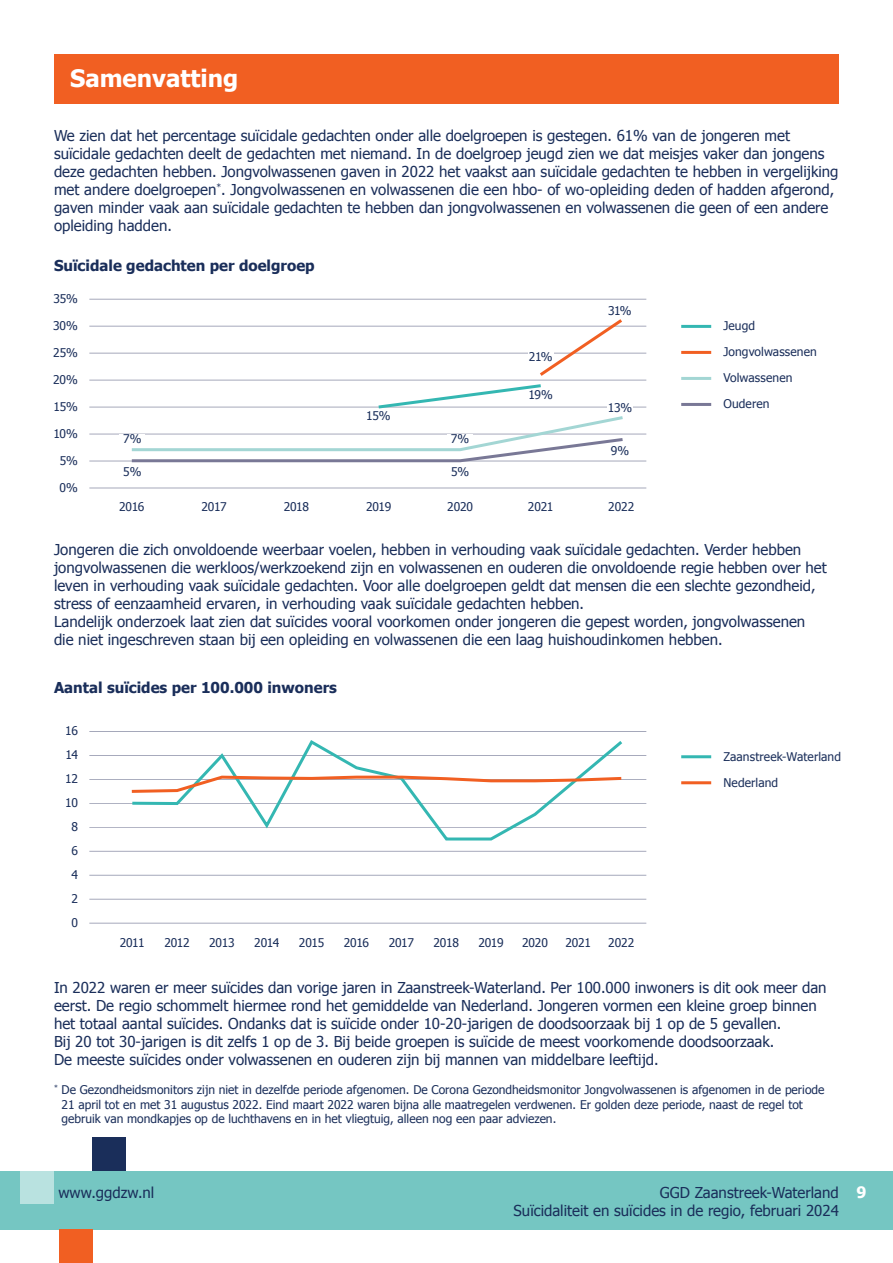
<style>
.page{position:relative;width:893px;height:1263px;background:#fff}
.page>*{position:absolute;margin:0;border:0;box-sizing:border-box;transform-origin:0 0}
.t1{font:700 24px "Tahoma";color:#fff}
.t2{font:700 15.75px "Tahoma";color:#fff}
.t3{font:15px/18px "Tahoma";color:#1a2e5a}
.t4{font:700 15px "Tahoma";color:#1a2e5a}
.t5{font:12px/14.4px "Tahoma";color:#1a2e5a}
</style>
<div class="page">
<div style="left:54px;top:54px;width:785px;height:50px;background:#f15f22"></div>
<hr style="left:89px;top:407px;width:557px;height:1px;background:#4a5075">
<hr style="left:89px;top:299px;width:557px;height:1px;background:#4a5075">
<hr style="left:89px;top:380px;width:557px;height:1px;background:#4a5075">
<hr style="left:89px;top:434px;width:557px;height:1px;background:#4a5075">
<hr style="left:89px;top:326px;width:557px;height:1px;background:#4a5075">
<hr style="left:89px;top:461px;width:557px;height:1px;background:#4a5075">
<hr style="left:89px;top:353px;width:557px;height:1px;background:#4a5075">
<hr style="left:89px;top:488px;width:557px;height:1px;background:#4a5075">
<hr style="left:89px;top:755px;width:557px;height:1px;background:#4a5075">
<hr style="left:89px;top:731px;width:557px;height:1px;background:#4a5075">
<hr style="left:89px;top:779px;width:557px;height:1px;background:#4a5075">
<hr style="left:89px;top:803px;width:557px;height:1px;background:#4a5075">
<hr style="left:89px;top:827px;width:557px;height:1px;background:#4a5075">
<hr style="left:89px;top:851px;width:557px;height:1px;background:#4a5075">
<hr style="left:89px;top:875px;width:557px;height:1px;background:#4a5075">
<hr style="left:89px;top:899px;width:557px;height:1px;background:#4a5075">
<hr style="left:89px;top:923px;width:557px;height:1px;background:#4a5075">
<div style="left:120px;top:434px;width:25px;height:12px;background:#fff"></div>
<div style="left:607px;top:403px;width:26px;height:12px;background:#fff"></div>
<svg style="left:129px;top:319px;width:497px;height:144px"></svg>
<hr style="left:681px;top:325px;width:30px;height:3px;background:#34b7b2">
<hr style="left:681px;top:755px;width:30px;height:3px;background:#34b7b2">
<hr style="left:681px;top:377px;width:30px;height:3px;background:#a3d6d4">
<hr style="left:681px;top:403px;width:30px;height:3px;background:#797896">
<hr style="left:681px;top:351px;width:30px;height:3px;background:#f15f22">
<hr style="left:681px;top:781px;width:30px;height:3px;background:#f15f22">
<svg style="left:129px;top:740px;width:496px;height:101px"></svg>
<svg style="left:129px;top:774px;width:495px;height:20px"></svg>
<div style="left:0;top:1171px;width:893px;height:59px;background:#75c6c2"></div>
<div style="left:21px;top:1171px;width:33px;height:33px;background:#b9e2e0"></div>
<div style="left:60px;top:1230px;width:33px;height:33px;background:#f15f22"></div>
<div style="left:93px;top:1137px;width:33px;height:34px;background:#1a2e5a"></div>
<p class="t1" style="left:70px;top:62px;width:170px">Samenvatting</p>
<p class="t3" style="left:54px;top:126px;width:786px">We zien dat het percentage suïcidale gedachten onder alle doelgroepen is gestegen. 61% van de jongeren met suïcidale gedachten deelt de gedachten met niemand. In de doelgroep jeugd zien we dat meisjes vaker dan jongens deze gedachten hebben. Jongvolwassenen gaven in 2022 het vaakst aan suïcidale gedachten te hebben in vergelijking met andere doelgroepen<sup>*</sup>. Jongvolwassenen en volwassenen die een hbo- of wo-opleiding deden of hadden afgerond, gaven minder vaak aan suïcidale gedachten te hebben dan jongvolwassenen en volwassenen die geen of een andere opleiding hadden.</p>
<p class="t4" style="left:54px;top:255px;width:262px">Suïcidale gedachten per doelgroep</p>
<p class="t5" style="left:53px;top:291px;width:26px">35%</p>
<p class="t5" style="left:53px;top:318px;width:26px">30%</p>
<p class="t5" style="left:53px;top:345px;width:26px">25%</p>
<p class="t5" style="left:53px;top:372px;width:26px">20%</p>
<p class="t5" style="left:53px;top:399px;width:26px">15%</p>
<p class="t5" style="left:54px;top:426px;width:26px">10%</p>
<p class="t5" style="left:60px;top:453px;width:20px">5%</p>
<p class="t5" style="left:60px;top:480px;width:20px">0%</p>
<p class="t5" style="left:123px;top:431px;width:20px">7%</p>
<p class="t5" style="left:123px;top:464px;width:20px">5%</p>
<p class="t5" style="left:366px;top:408px;width:26px">15%</p>
<p class="t5" style="left:451px;top:431px;width:20px">7%</p>
<p class="t5" style="left:451px;top:464px;width:20px">5%</p>
<p class="t5" style="left:529px;top:349px;width:25px">21%</p>
<p class="t5" style="left:528px;top:387px;width:26px">19%</p>
<p class="t5" style="left:608px;top:302px;width:25px">31%</p>
<p class="t5" style="left:608px;top:400px;width:26px">13%</p>
<p class="t5" style="left:611px;top:443px;width:20px">9%</p>
<p class="t5" style="left:723px;top:318px;width:33px">Jeugd</p>
<p class="t5" style="left:723px;top:344px;width:95px">Jongvolwassenen</p>
<p class="t5" style="left:723px;top:370px;width:71px">Volwassenen</p>
<p class="t5" style="left:723px;top:396px;width:48px">Ouderen</p>
<p class="t5" style="left:119px;top:499px;width:27px">2016</p>
<p class="t5" style="left:201px;top:499px;width:27px">2017</p>
<p class="t5" style="left:284px;top:499px;width:27px">2018</p>
<p class="t5" style="left:366px;top:499px;width:27px">2019</p>
<p class="t5" style="left:447px;top:499px;width:27px">2020</p>
<p class="t5" style="left:528px;top:499px;width:27px">2021</p>
<p class="t5" style="left:608px;top:499px;width:27px">2022</p>
<p class="t3" style="left:54px;top:540px;width:774px">Jongeren die zich onvoldoende weerbaar voelen, hebben in verhouding vaak suïcidale gedachten. Verder hebben jongvolwassenen die werkloos/werkzoekend zijn en volwassenen en ouderen die onvoldoende regie hebben over het leven in verhouding vaak suïcidale gedachten. Voor alle doelgroepen geldt dat mensen die een slechte gezondheid, stress of eenzaamheid ervaren, in verhouding vaak suïcidale gedachten hebben.</p>
<p class="t3" style="left:54px;top:612px;width:753px">Landelijk onderzoek laat zien dat suïcides vooral voorkomen onder jongeren die gepest worden, jongvolwassenen die niet ingeschreven staan bij een opleiding en volwassenen die een laag huishoudinkomen hebben.</p>
<p class="t4" style="left:54px;top:677px;width:284px">Aantal suïcides per 100.000 inwoners</p>
<p class="t5" style="left:65px;top:723px;width:14px">16</p>
<p class="t5" style="left:66px;top:747px;width:14px">14</p>
<p class="t5" style="left:65px;top:771px;width:14px">12</p>
<p class="t5" style="left:65px;top:795px;width:14px">10</p>
<p class="t5" style="left:71px;top:819px;width:8px">8</p>
<p class="t5" style="left:71px;top:843px;width:8px">6</p>
<p class="t5" style="left:71px;top:867px;width:8px">4</p>
<p class="t5" style="left:71px;top:891px;width:8px">2</p>
<p class="t5" style="left:71px;top:915px;width:8px">0</p>
<p class="t5" style="left:120px;top:935px;width:27px">2011</p>
<p class="t5" style="left:164px;top:935px;width:27px">2012</p>
<p class="t5" style="left:209px;top:935px;width:27px">2013</p>
<p class="t5" style="left:254px;top:935px;width:26px">2014</p>
<p class="t5" style="left:299px;top:935px;width:27px">2015</p>
<p class="t5" style="left:344px;top:935px;width:27px">2016</p>
<p class="t5" style="left:389px;top:935px;width:27px">2017</p>
<p class="t5" style="left:433px;top:935px;width:27px">2018</p>
<p class="t5" style="left:478px;top:935px;width:27px">2019</p>
<p class="t5" style="left:522px;top:935px;width:27px">2020</p>
<p class="t5" style="left:565px;top:935px;width:27px">2021</p>
<p class="t5" style="left:608px;top:935px;width:27px">2022</p>
<p class="t5" style="left:723px;top:749px;width:119px">Zaanstreek-Waterland</p>
<p class="t5" style="left:723px;top:775px;width:56px">Nederland</p>
<p class="t3" style="left:54px;top:978px;width:774px">In 2022 waren er meer suïcides dan vorige jaren in Zaanstreek-Waterland. Per 100.000 inwoners is dit ook meer dan eerst. De regio schommelt hiermee rond het gemiddelde van Nederland. Jongeren vormen een kleine groep binnen het totaal aantal suïcides. Ondanks dat is suïcide onder 10-20-jarigen de doodsoorzaak bij 1 op de 5 gevallen.<br>Bij 20 tot 30-jarigen is dit zelfs 1 op de 3. Bij beide groepen is suïcide de meest voorkomende doodsoorzaak.<br>De meeste suïcides onder volwassenen en ouderen zijn bij mannen van middelbare leeftijd.</p>
<p class="t5" style="left:62px;top:1082px;width:764px;text-indent:-8px"><sup>*</sup> De Gezondheidsmonitors zijn niet in dezelfde periode afgenomen. De Corona Gezondheidsmonitor Jongvolwassenen is afgenomen in de periode<br>21 april tot en met 31 augustus 2022. Eind maart 2022 waren bijna alle maatregelen verdwenen. Er golden deze periode, naast de regel tot gebruik van mondkapjes op de luchthavens en in het vliegtuig, alleen nog een paar adviezen.</p>
<p class="t3" style="left:660px;top:1182px;width:180px">GGD Zaanstreek-Waterland</p>
<p class="t3" style="left:514px;top:1200px;width:327px">Suïcidaliteit en suïcides in de regio, februari 2024</p>
<p class="t3" style="left:58px;top:1183px;width:97px">www.ggdzw.nl</p>
<p class="t2" style="left:856px;top:1181px;width:12px">9</p>
</div>
